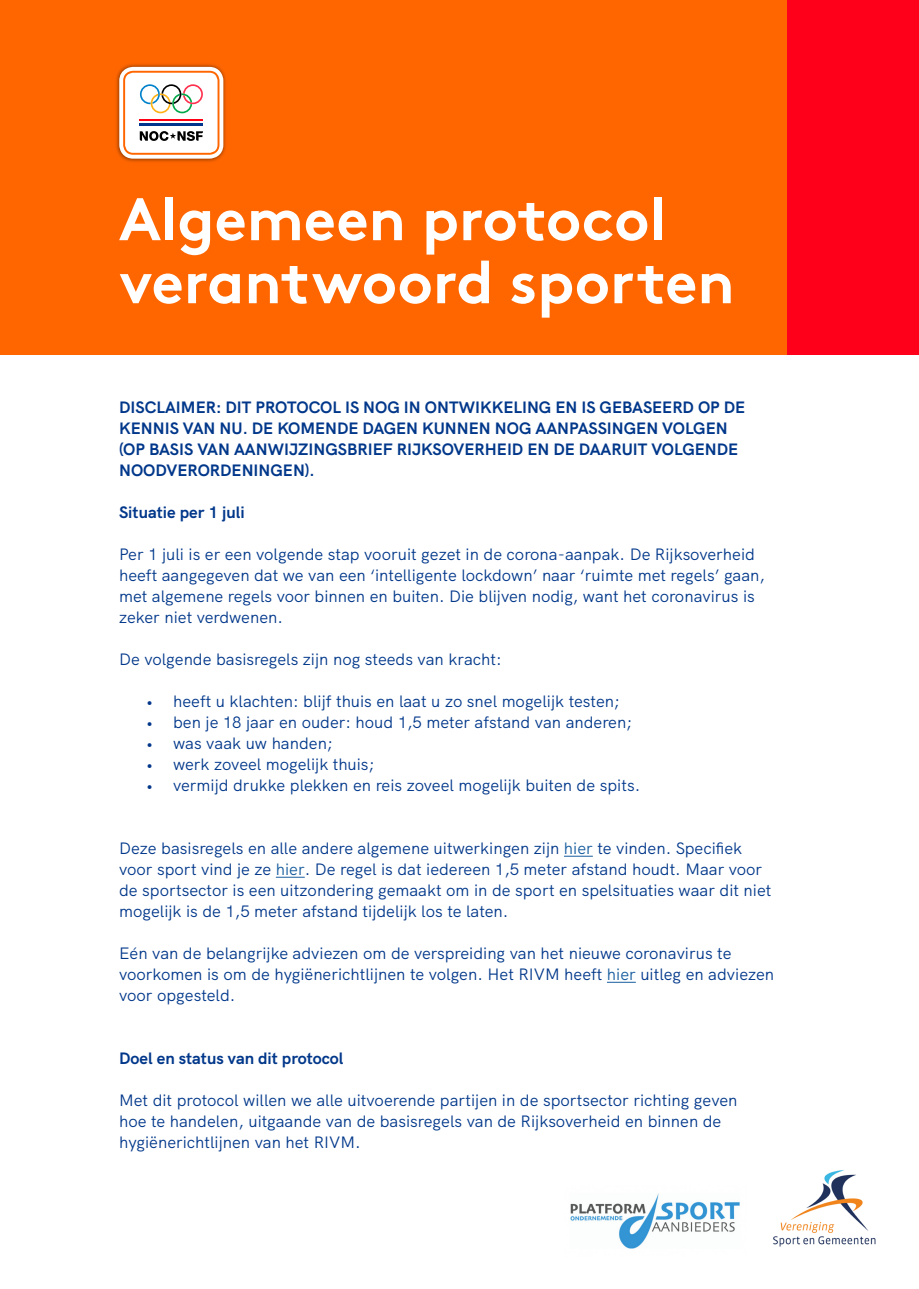
<style>
.page{position:relative;width:919px;height:1289px;background:#fff}
.page>*{position:absolute;margin:0;border:0;box-sizing:border-box;transform-origin:0 0}
.Subkop__groot{font:700 60px "Brown";color:#fff}
.Intro{font:16.5px/21px "HK Grotesk";color:#00378a}
.Intro-2{font:700 16.5px/21px "HK Grotesk";color:#00378a}
.s1{color:#175d9e}
</style>
<div class="page">
<div style="left:0;top:0;width:918px;height:355px;background:#f60"></div>
<div style="left:787px;top:0;width:131px;height:355px;background:#ff001a"></div>
<img style="left:116px;top:64px;width:110px;height:98px">
<svg style="left:119px;top:67px;width:104px;height:92px;background:#e8d9d1"></svg>
<svg style="left:564px;top:856px;width:28px;height:1px"></svg>
<svg style="left:276px;top:877px;width:29px;height:1px"></svg>
<svg style="left:607px;top:982px;width:28px;height:1px"></svg>
<img style="left:773px;top:1170px;width:103px;height:77px">
<img style="left:570px;top:1193px;width:170px;height:56px">
<p class="Subkop__groot" style="left:119px;top:170px;width:548px">Algemeen protocol</p>
<p class="Subkop__groot" style="left:119px;top:233px;width:617px">verantwoord sporten</p>
<p class="Intro-2" style="left:119px;top:395px;width:627px">DISCLAIMER: DIT PROTOCOL IS NOG IN ONTWIKKELING EN IS GEBASEERD OP DE KENNIS VAN NU. DE KOMENDE DAGEN KUNNEN NOG AANPASSINGEN VOLGEN (OP BASIS VAN AANWIJZINGSBRIEF RIJKSOVERHEID EN DE DAARUIT VOLGENDE NOODVERORDENINGEN).</p>
<p class="Intro-2" style="left:119px;top:500px;width:127px">Situatie per 1 juli</p>
<p class="Intro" style="left:119px;top:542px;width:647px">Per 1 juli is er een volgende stap vooruit gezet in de corona-aanpak. De Rijksoverheid heeft aangegeven dat we van een ‘intelligente lockdown’ naar ‘ruimte met regels’ gaan, met algemene regels voor binnen en buiten. Die blijven nodig, want het coronavirus is zeker niet verdwenen.</p>
<p class="Intro" style="left:119px;top:647px;width:384px">De volgende basisregels zijn nog steeds van kracht:</p>
<p class="Intro" style="left:146px;top:689px;width:475px">• heeft u klachten: blijf thuis en laat u zo snel mogelijk testen;</p>
<p class="Intro" style="left:146px;top:710px;width:487px">• ben je 18 jaar en ouder: houd 1,5 meter afstand van anderen;</p>
<p class="Intro" style="left:146px;top:731px;width:188px">• was vaak uw handen;</p>
<p class="Intro" style="left:146px;top:752px;width:229px">• werk zoveel mogelijk thuis;</p>
<p class="Intro" style="left:146px;top:773px;width:495px">• vermijd drukke plekken en reis zoveel mogelijk buiten de spits.</p>
<p class="Intro" style="left:119px;top:836px;width:653px">Deze basisregels en alle andere algemene uitwerkingen zijn <span class="s1">hier</span> te vinden. Specifiek voor sport vind je ze <span class="s1">hier</span>. De regel is dat iedereen 1,5 meter afstand houdt. Maar voor de sportsector is een uitzondering gemaakt om in de sport en spelsituaties waar dit niet mogelijk is de 1,5 meter afstand tijdelijk los te laten.</p>
<p class="Intro" style="left:119px;top:941px;width:656px">Eén van de belangrijke adviezen om de verspreiding van het nieuwe coronavirus te voorkomen is om de hygiënerichtlijnen te volgen. Het RIVM heeft <span class="s1">hier</span> uitleg en adviezen voor opgesteld.</p>
<p class="Intro-2" style="left:119px;top:1046px;width:226px">Doel en status van dit protocol</p>
<p class="Intro" style="left:119px;top:1088px;width:619px">Met dit protocol willen we alle uitvoerende partijen in de sportsector richting geven hoe te handelen, uitgaande van de basisregels van de Rijksoverheid en binnen de hygiënerichtlijnen van het RIVM.</p>
</div>
